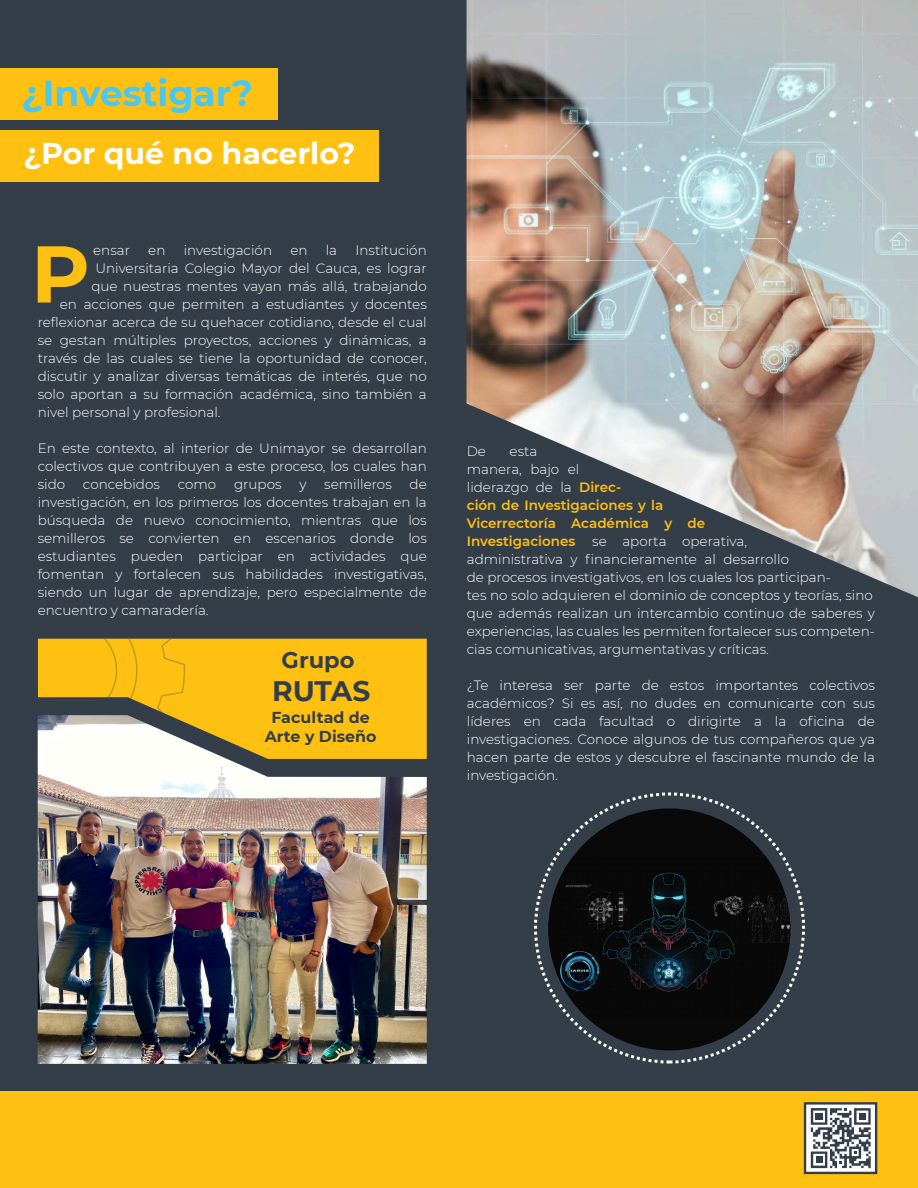
<style>
.page{position:relative;width:918px;height:1188px;background:#343e49}
.page>*{position:absolute;margin:0;border:0;box-sizing:border-box;transform-origin:0 0}
.t1{font:700 36px "Montserrat";color:#4bc7ef}
.t2{font:700 30px "Montserrat";color:#fff}
.t3{font:700 28.2px "Montserrat";letter-spacing:-.005em;color:#343e49}
.t4{font:700 22.5px "Montserrat";color:#343e49}
.t5{font:700 15.9px/19px "Montserrat";color:#343e49;text-align:center}
.t6{font:300 13.5px/18px "Montserrat";color:#fff;text-align:justify}
.s1{font-weight:600;color:#ffc111}
</style>
<div class="page">
<div style="left:0;top:1092px;width:918px;height:96px;background:#ffc111"></div>
<div style="left:0;top:130px;width:378px;height:52px;background:#ffc111"></div>
<div style="left:0;top:68px;width:278px;height:52px;background:#ffc111"></div>
<svg style="left:38px;top:246px;width:49px;height:57px"></svg>
<img style="left:38px;top:759px;width:389px;height:305px">
<div style="left:186px;top:639px;width:241px;height:120px;background:#ffc111"></div>
<div style="left:548px;top:808px;width:242px;height:242px;background:#090909;border-radius:121px"></div>
<img style="left:548px;top:858px;width:242px;height:159px">
<svg style="left:38px;top:639px;width:148px;height:120px;background:#dabb60"></svg>
<svg style="left:804px;top:1102px;width:73px;height:72px;background:#9ea2a7"></svg>
<div style="left:816px;top:1113px;width:7px;height:7px;background:#343e49"></div>
<div style="left:859px;top:1113px;width:7px;height:7px;background:#343e49"></div>
<div style="left:816px;top:1156px;width:7px;height:7px;background:#343e49"></div>
<img style="left:467px;top:0;width:451px;height:597px">
<h1 class="t1" style="left:22px;top:67px;width:233px">¿Investigar?</h1>
<h2 class="t2" style="left:23px;top:132px;width:333px">¿Por qué no hacerlo?</h2>
<p class="t6" style="left:93px;top:241px;width:38px">ensar</p>
<p class="t6" style="left:148px;top:241px;width:19px">en</p>
<p class="t6" style="left:184px;top:241px;width:90px">investigación</p>
<p class="t6" style="left:290px;top:241px;width:19px">en</p>
<p class="t6" style="left:326px;top:241px;width:13px">la</p>
<p class="t6" style="left:355px;top:241px;width:73px">Institución</p>
<p class="t6" style="left:95px;top:259px;width:333px">Universitaria Colegio Mayor del Cauca, es lograr</p>
<p class="t6" style="left:91px;top:277px;width:337px">que nuestras mentes vayan más allá, trabajando</p>
<p class="t6" style="left:60px;top:295px;width:369px">en acciones que permiten a estudiantes y docentes</p>
<p class="t6" style="left:38px;top:313px;width:391px">reflexionar acerca de su quehacer cotidiano, desde el cual</p>
<p class="t6" style="left:38px;top:331px;width:391px">se gestan múltiples proyectos, acciones y dinámicas, a</p>
<p class="t6" style="left:38px;top:349px;width:391px">través de las cuales se tiene la oportunidad de conocer,</p>
<p class="t6" style="left:38px;top:367px;width:391px">discutir y analizar diversas temáticas de interés, que no</p>
<p class="t6" style="left:38px;top:385px;width:391px">solo aportan a su formación académica, sino también a</p>
<p class="t6" style="left:38px;top:403px;width:184px">nivel personal y profesional.</p>
<p class="t6" style="left:38px;top:439px;width:391px">En este contexto, al interior de Unimayor se desarrollan colectivos que contribuyen a este proceso, los cuales han sido</p>
<p class="t6" style="left:38px;top:475px;width:391px;text-indent:372px">de investigación, en los primeros los docentes trabajan en la búsqueda de nuevo conocimiento, mientras que los semilleros se convierten en escenarios donde los estudiantes pueden participar en actividades que fomentan y fortalecen sus habilidades investigativas, siendo un lugar de aprendizaje, pero especialmente de encuentro y camaradería.</p>
<p class="t6" style="left:83px;top:475px;width:78px">concebidos</p>
<p class="t6" style="left:178px;top:475px;width:40px">como</p>
<p class="t6" style="left:234px;top:475px;width:49px">grupos</p>
<p class="t6" style="left:299px;top:475px;width:9px">y</p>
<p class="t6" style="left:324px;top:475px;width:69px">semilleros</p>
<h3 class="t4" style="left:282px;top:644px;width:74px">Grupo</h3>
<h3 class="t3" style="left:272px;top:670px;width:100px">RUTAS</h3>
<p class="t5" style="left:265px;top:707px;width:113px">Facultad de<br>Arte y Diseño</p>
<p class="t6" style="left:467px;top:442px;width:21px">De</p>
<p class="t6" style="left:467px;top:442px;width:410px;text-align:left;text-indent:43px">esta<br>manera, bajo el<br>liderazgo de la <span class="s1">Direc-<br>ción de Investigaciones y la<br>Vicerrectoría Académica y de<br>Investigaciones</span> se aporta operativa,<br>administrativa y financieramente al desarrollo<br>de procesos investigativos, en los cuales los participan-<br>tes no solo adquieren el dominio de conceptos y teorías, sino que además realizan un intercambio continuo de saberes y experiencias, las cuales les permiten fortalecer sus competen&shy;cias comunicativas, argumentativas y críticas.</p>
<p class="t6" style="left:467px;top:676px;width:410px">¿Te interesa ser parte de estos importantes colectivos académicos? Si es así, no dudes en comunicarte con sus líderes en cada facultad o dirigirte a la oficina de investigaciones. Conoce algunos de tus compañeros que ya hacen parte de estos y descubre el fascinante mundo de la investigación.</p>
</div>
